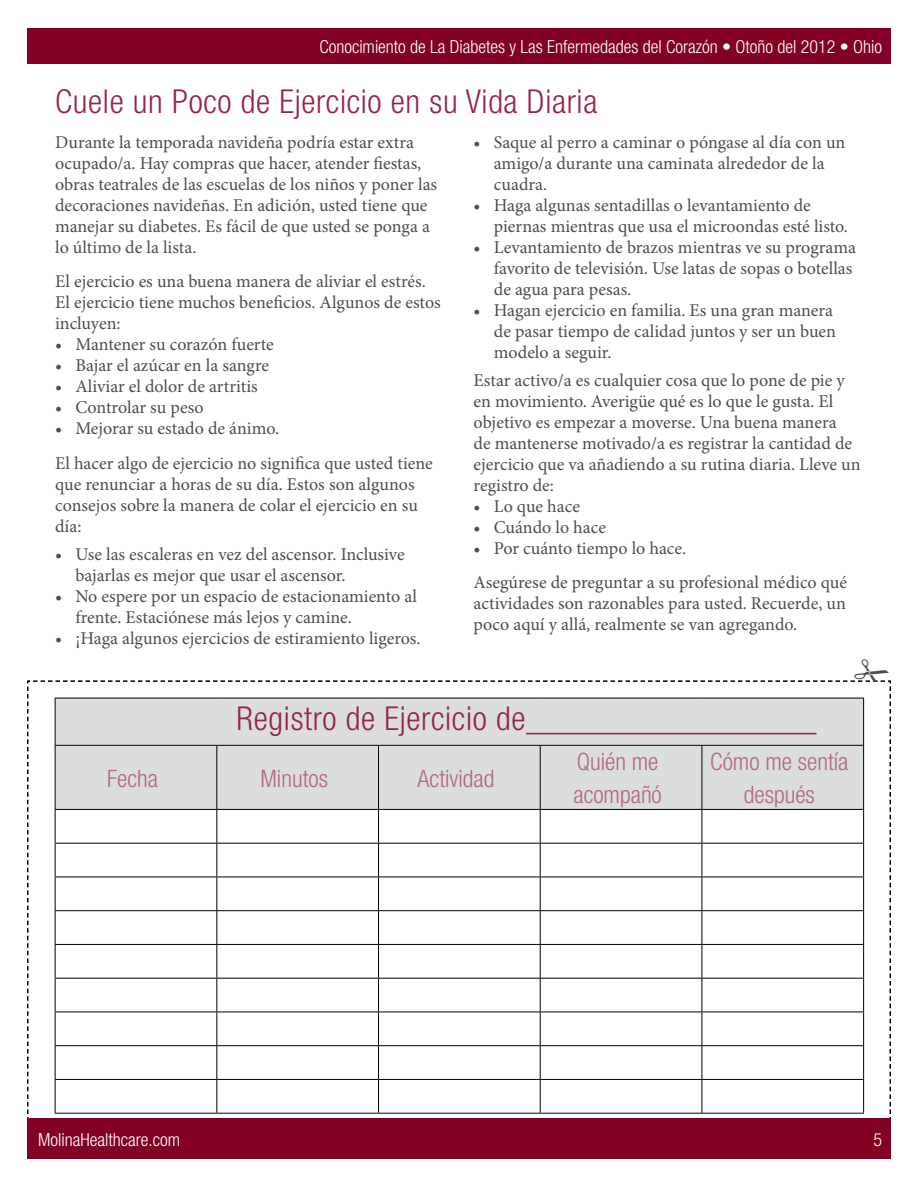
<style>
.page{position:relative;width:918px;height:1188px;background:#fff}
.page>*{position:absolute;margin:0;border:0;box-sizing:border-box;transform-origin:0 0}
.t1{font:300 condensed 33px "Helvetica Neue";letter-spacing:.02em;color:#952645}
.t2{font:300 condensed 24px/33px "Helvetica Neue";color:#b4667c}
.t3{font:18px/21px "Minion Pro";color:#4d4d4f}
.t4{font:300 condensed 18px "Helvetica Neue";color:#fff}
</style>
<div class="page">
<div style="left:27px;top:28px;width:864px;height:36px;background:#820024"></div>
<div style="left:27px;top:1119px;width:864px;height:40px;background:#820024"></div>
<svg style="left:27px;top:680px;width:864px;height:439px"></svg>
<p class="t4" style="left:319px;top:37px;width:564px">Conocimiento de La Diabetes y Las Enfermedades del Corazón • Otoño del 2012 • Ohio</p>
<h1 class="t1" style="left:55px;top:83px;width:544px">Cuele un Poco de Ejercicio en su Vida Diaria</h1>
<p class="t3" style="left:55px;top:132px;width:384px">Durante la temporada navideña podría estar extra ocupado/a. Hay compras que hacer, atender fiestas, obras teatrales de las escuelas de los niños y poner las decoraciones navideñas. En adición, usted tiene que manejar su diabetes. Es fácil de que usted se ponga a lo último de la lista.</p>
<p class="t3" style="left:55px;top:271px;width:387px">El ejercicio es una buena manera de aliviar el estrés.<br>El ejercicio tiene muchos beneficios. Algunos de estos incluyen:</p>
<p class="t3" style="left:55px;top:334px;width:220px">• Mantener su corazón fuerte</p>
<p class="t3" style="left:55px;top:355px;width:216px">• Bajar el azúcar en la sangre</p>
<p class="t3" style="left:55px;top:376px;width:204px">• Aliviar el dolor de artritis</p>
<p class="t3" style="left:55px;top:397px;width:150px">• Controlar su peso</p>
<p class="t3" style="left:55px;top:411px;width:379px;line-height:34.5px">• Mejorar su estado de ánimo.<br>El hacer algo de ejercicio no significa que usted tiene</p>
<p class="t3" style="left:55px;top:474px;width:364px">que renunciar a horas de su día. Estos son algunos consejos sobre la manera de colar el ejercicio en su día:</p>
<p class="t3" style="left:75px;top:543px;width:331px;text-indent:-20px">• Use las escaleras en vez del ascensor. Inclusive bajarlas es mejor que usar el ascensor.</p>
<p class="t3" style="left:75px;top:585px;width:343px;text-indent:-20px">• No espere por un espacio de estacionamiento al frente. Estaciónese más lejos y camine.</p>
<p class="t3" style="left:55px;top:627px;width:367px">• ¡Haga algunos ejercicios de estiramiento ligeros.</p>
<p class="t3" style="left:494px;top:132px;width:353px;text-indent:-20px">• Saque al perro a caminar o póngase al día con un amigo/a durante una caminata alrededor de la cuadra.</p>
<p class="t3" style="left:494px;top:195px;width:356px;text-indent:-20px">• Haga algunas sentadillas o levantamiento de piernas mientras que usa el microondas esté listo.</p>
<p class="t3" style="left:494px;top:237px;width:364px;text-indent:-20px">• Levantamiento de brazos mientras ve su programa favorito de televisión. Use latas de sopas o botellas de agua para pesas.</p>
<p class="t3" style="left:494px;top:300px;width:344px;text-indent:-20px">• Hagan ejercicio en familia. Es una gran manera de pasar tiempo de calidad juntos y ser un buen modelo a seguir.</p>
<p class="t3" style="left:474px;top:370px;width:389px">Estar activo/a es cualquier cosa que lo pone de pie y en movimiento. Averigüe qué es lo que le gusta. El objetivo es empezar a moverse. Una buena manera<br>de mantenerse motivado/a es registrar la cantidad de ejercicio que va añadiendo a su rutina diaria. Lleve un registro de:</p>
<p class="t3" style="left:474px;top:496px;width:108px">• Lo que hace</p>
<p class="t3" style="left:474px;top:517px;width:134px">• Cuándo lo hace</p>
<p class="t3" style="left:474px;top:531px;width:375px;line-height:34.5px">• Por cuánto tiempo lo hace.<br>Asegúrese de preguntar a su profesional médico qué</p>
<p class="t3" style="left:474px;top:593px;width:374px">actividades son razonables para usted. Recuerde, un poco aquí y allá, realmente se van agregando.</p>
<h1 class="t1" style="left:237px;top:700px;width:290px">Registro de Ejercicio de</h1>
<h2 class="t2" style="left:107px;top:762px;width:53px">Fecha</h2>
<h2 class="t2" style="left:261px;top:762px;width:69px">Minutos</h2>
<h2 class="t2" style="left:418px;top:762px;width:78px">Actividad</h2>
<h2 class="t2" style="left:573px;top:745px;width:90px">Quién me acompañó</h2>
<h2 class="t2" style="left:710px;top:745px;width:140px;text-align:center">Cómo me sentía después</h2>
<p class="t4" style="left:38px;top:1130px;width:143px">MolinaHealthcare.com</p>
<p class="t4" style="left:873px;top:1130px;width:10px">5</p>
</div>
